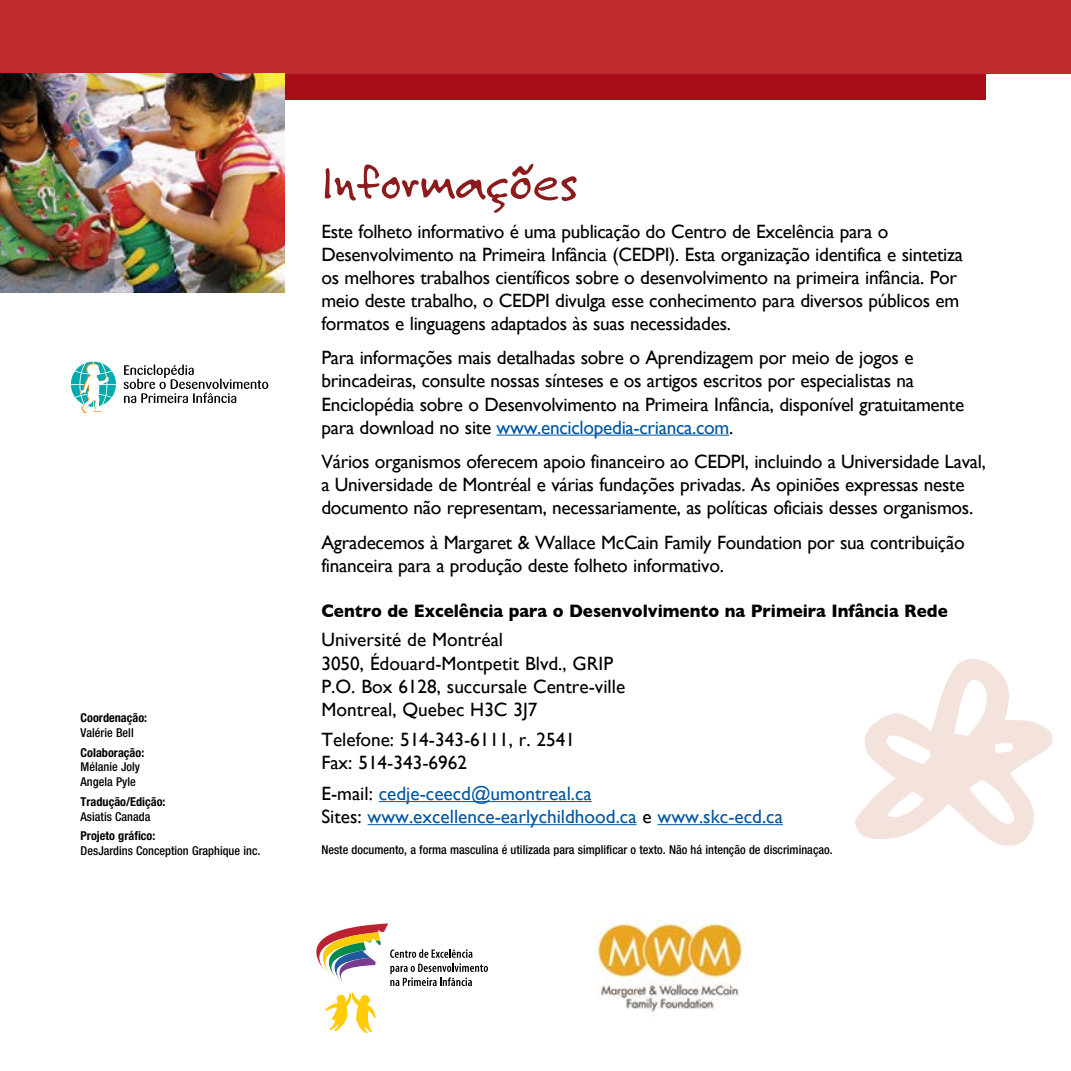
<style>
.page{position:relative;width:1071px;height:1071px;background:#fff}
.page>*{position:absolute;margin:0;border:0;box-sizing:border-box;transform-origin:0 0}
.t1{font:52.5px "Felt Tip Roman";color:#8e1b1c}
.t2{font:19.25px/23.1px "Gill Sans";letter-spacing:-.015em;color:#000}
.t3{font:19.25px/23.1px "Gill Sans";color:#0157a4}
.t4{font:700 18.38px "Gill Sans";color:#000;scale:.92 1}
.t5{font:500 condensed 12.25px/14.7px "Helvetica Neue";color:#000}
.t6{font:700 condensed 12.25px "Helvetica Neue";color:#000}
.s1{color:#0157a4}
.s2{color:#000}
</style>
<div class="page">
<svg style="left:855px;top:659px;width:198px;height:187px"></svg>
<hr style="left:497px;top:435px;width:232px;height:1px;background:#0157a4">
<hr style="left:379px;top:801px;width:213px;height:1px;background:#0157a4">
<hr style="left:368px;top:824px;width:269px;height:1px;background:#0157a4">
<hr style="left:658px;top:824px;width:125px;height:1px;background:#0157a4">
<div style="left:0;top:51px;width:985px;height:49px;background:#a70d17"></div>
<div style="left:0;top:0;width:1071px;height:73px;background:#bd2b2e"></div>
<img style="left:0;top:74px;width:284px;height:219px">
<svg style="left:71px;top:362px;width:45px;height:51px"></svg>
<svg style="left:124px;top:365px;width:144px;height:38px"></svg>
<svg style="left:326px;top:993px;width:49px;height:40px"></svg>
<svg style="left:316px;top:924px;width:172px;height:62px"></svg>
<img style="left:596px;top:920px;width:149px;height:92px">
<p class="t6" style="left:81px;top:711px;width:68px">Coordenação:</p>
<p class="t5" style="left:81px;top:725px;width:55px">Valérie Bell</p>
<p class="t6" style="left:81px;top:745px;width:65px">Colaboração:</p>
<p class="t5" style="left:81px;top:760px;width:61px">Mélanie Joly<br>Angela Pyle</p>
<p class="t6" style="left:81px;top:794px;width:86px">Tradução/Edição:</p>
<p class="t5" style="left:81px;top:809px;width:71px">Asiatis Canada</p>
<p class="t6" style="left:81px;top:829px;width:76px">Projeto gráfico:</p>
<p class="t5" style="left:81px;top:843px;width:181px">DesJardins Conception Graphique inc.</p>
<h1 class="t1" style="left:321px;top:151px;width:258px">Informações</h1>
<p class="t2" style="left:321px;top:219px;width:643px">Este folheto informativo é uma publicação do Centro de Excelência para o Desenvolvimento na Primeira Infância (CEDPI). Esta organização identifica e sintetiza os melhores trabalhos científicos sobre o desenvolvimento na primeira infância. Por meio deste trabalho, o CEDPI divulga esse conhecimento para diversos públicos em formatos e linguagens adaptados às suas necessidades.</p>
<p class="t2" style="left:321px;top:346px;width:644px">Para informações mais detalhadas sobre o Aprendizagem por meio de jogos e brincadeiras, consulte nossas sínteses e os artigos escritos por especialistas na Enciclopédia sobre o Desenvolvimento na Primeira Infância, disponível gratuitamente para download no site <span class="s1">www.enciclopedia-crianca.com</span>.</p>
<p class="t2" style="left:321px;top:450px;width:666px">Vários organismos oferecem apoio financeiro ao CEDPI, incluindo a Universidade Laval, a Universidade de Montréal e várias fundações privadas. As opiniões expressas neste documento não representam, necessariamente, as políticas oficiais desses organismos.</p>
<p class="t2" style="left:321px;top:531px;width:645px">Agradecemos à Margaret &amp; Wallace McCain Family Foundation por sua contribuição financeira para a produção deste folheto informativo.</p>
<p class="t4" style="left:321px;top:596px;width:682px">Centro de Excelência para o Desenvolvimento na Primeira Infância Rede</p>
<p class="t2" style="left:321px;top:628px;width:305px">Université de Montréal<br>3050, Édouard-Montpetit Blvd., GRIP<br>P.O. Box 6128, succursale Centre-ville<br>Montreal, Quebec H3C 3J7</p>
<p class="t2" style="left:321px;top:728px;width:255px">Telefone: 514-343-6111, r. 2541<br>Fax: 514-343-6962</p>
<p class="t3" style="left:321px;top:782px;width:463px"><span class="s2">E-mail:</span> cedje-ceecd@umontreal.ca<br><span class="s2">Sites:</span> www.excellence-earlychildhood.ca <span class="s2">e</span> www.skc-ecd.ca</p>
<p class="t5" style="left:321px;top:842px;width:513px">Neste documento, a forma masculina é utilizada para simplificar o texto. Não há intenção de discriminaçao.</p>
</div>
